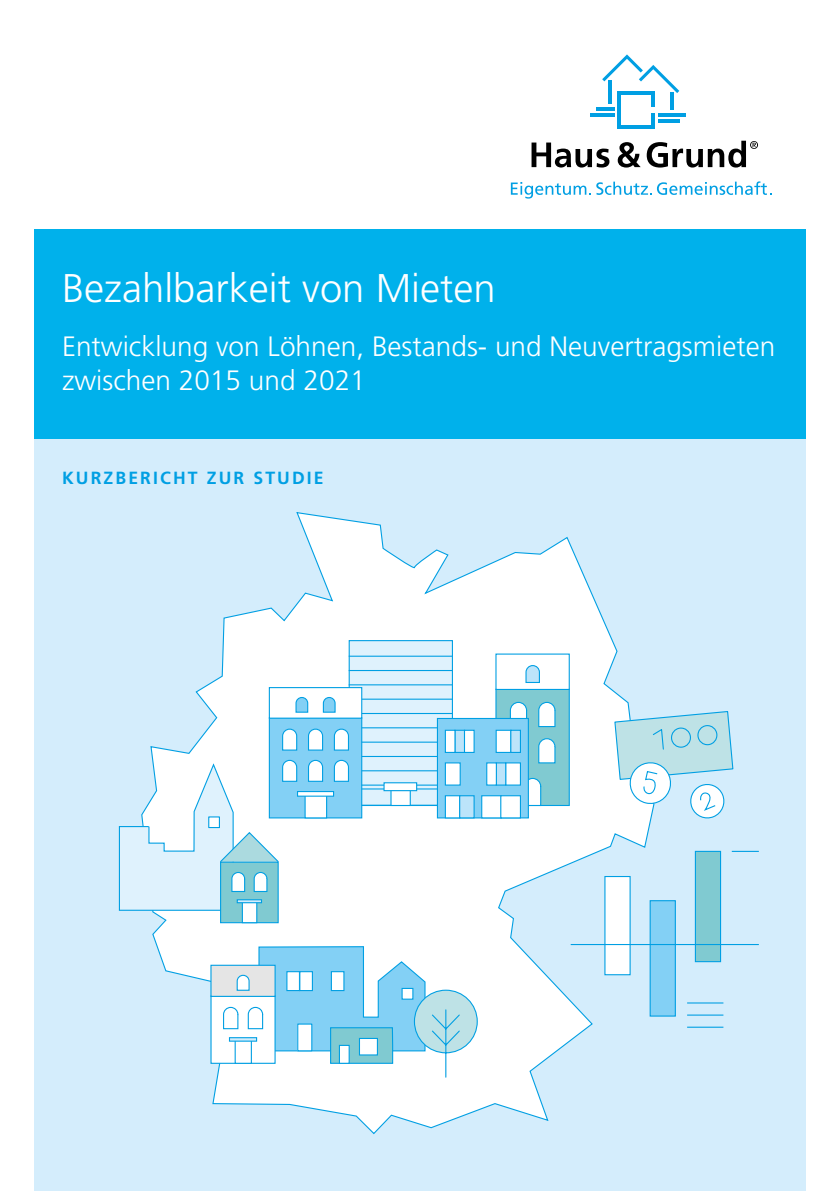
<style>
.page{position:relative;width:840px;height:1191px;background:#fff}
.page>*{position:absolute;margin:0;border:0;box-sizing:border-box;transform-origin:0 0}
.t1{font:300 40px "Frutiger";color:#fff}
.t2{font:300 28px/34px "Frutiger";color:#fff}
.t3{font:700 17.6px "Frutiger";letter-spacing:.12em;color:#009fe3}
</style>
<div class="page">
<hr style="left:617px;top:92px;width:3px;height:37px;background:#009fe3">
<hr style="left:651px;top:113px;width:3px;height:16px;background:#009fe3">
<hr style="left:617px;top:125px;width:37px;height:4px;background:#009fe3">
<hr style="left:617px;top:92px;width:37px;height:3px;background:#009fe3">
<hr style="left:657px;top:119px;width:22px;height:3px;background:#009fe3">
<hr style="left:657px;top:113px;width:28px;height:3px;background:#009fe3">
<hr style="left:651px;top:92px;width:3px;height:15px;background:#009fe3">
<hr style="left:669px;top:92px;width:3px;height:18px;background:#009fe3">
<hr style="left:595px;top:107px;width:19px;height:3px;background:#009fe3">
<hr style="left:589px;top:113px;width:25px;height:3px;background:#009fe3">
<hr style="left:608px;top:81px;width:3px;height:23px;background:#009fe3">
<svg style="left:602px;top:54px;width:77px;height:39px"></svg>
<svg style="left:531px;top:142px;width:78px;height:25px"></svg>
<svg style="left:617px;top:142px;width:23px;height:25px"></svg>
<svg style="left:646px;top:141px;width:111px;height:26px"></svg>
<svg style="left:510px;top:181px;width:261px;height:18px"></svg>
<div style="left:34px;top:432px;width:771px;height:759px;background:#d4edfc"></div>
<div style="left:34px;top:230px;width:771px;height:209px;background:#00b1eb"></div>
<svg style="left:150px;top:512px;width:504px;height:623px"></svg>
<div style="left:495px;top:688px;width:74px;height:118px;background:#80cad1;border:1px solid #009fe3"></div>
<div style="left:495px;top:653px;width:74px;height:37px;background:#fff;border:1px solid #009fe3"></div>
<svg style="left:525px;top:665px;width:15px;height:18px"></svg>
<svg style="left:538px;top:701px;width:17px;height:26px"></svg>
<svg style="left:528px;top:777px;width:13px;height:29px"></svg>
<svg style="left:509px;top:701px;width:18px;height:17px"></svg>
<svg style="left:538px;top:738px;width:17px;height:26px"></svg>
<div style="left:348px;top:640px;width:104px;height:166px;background:#dff2fd;border:1px solid #009fe3"></div>
<hr style="left:348px;top:788px;width:104px;height:1px;background:#009fe3">
<hr style="left:348px;top:784px;width:104px;height:1px;background:#009fe3">
<hr style="left:348px;top:770px;width:104px;height:1px;background:#009fe3">
<hr style="left:348px;top:756px;width:104px;height:1px;background:#009fe3">
<hr style="left:348px;top:741px;width:104px;height:1px;background:#009fe3">
<hr style="left:348px;top:727px;width:104px;height:1px;background:#009fe3">
<hr style="left:348px;top:713px;width:104px;height:1px;background:#009fe3">
<hr style="left:348px;top:698px;width:104px;height:1px;background:#009fe3">
<hr style="left:348px;top:684px;width:104px;height:1px;background:#009fe3">
<hr style="left:348px;top:670px;width:104px;height:1px;background:#009fe3">
<hr style="left:348px;top:655px;width:104px;height:2px;background:#009fe3">
<hr style="left:348px;top:805px;width:104px;height:1px;background:#009fe3">
<div style="left:390px;top:789px;width:20px;height:17px;background:#fff;border:1px solid #009fe3"></div>
<div style="left:383px;top:782px;width:34px;height:9px;background:#fff;border:1px solid #009fe3"></div>
<div style="left:269px;top:717px;width:93px;height:101px;background:#83d0f5;border:1px solid #009fe3"></div>
<div style="left:269px;top:687px;width:93px;height:31px;background:#fff;border:1px solid #009fe3"></div>
<svg style="left:322px;top:697px;width:14px;height:16px"></svg>
<svg style="left:295px;top:697px;width:13px;height:16px"></svg>
<svg style="left:308px;top:728px;width:15px;height:23px"></svg>
<svg style="left:308px;top:759px;width:15px;height:23px"></svg>
<svg style="left:333px;top:728px;width:16px;height:23px"></svg>
<svg style="left:282px;top:728px;width:15px;height:23px"></svg>
<svg style="left:333px;top:759px;width:16px;height:23px"></svg>
<div style="left:304px;top:794px;width:23px;height:24px;background:#fff;border:1px solid #009fe3"></div>
<svg style="left:297px;top:791px;width:37px;height:5px"></svg>
<div style="left:436px;top:718px;width:92px;height:100px;background:#83d0f5;border:1px solid #009fe3"></div>
<div style="left:444px;top:762px;width:16px;height:23px;background:#fff;border:1px solid #009fe3"></div>
<div style="left:444px;top:795px;width:16px;height:23px;background:#fff;border:1px solid #009fe3"></div>
<div style="left:459px;top:795px;width:15px;height:23px;background:#bce4fa;border:1px solid #009fe3"></div>
<div style="left:481px;top:795px;width:20px;height:23px;background:#fff;border:1px solid #009fe3"></div>
<div style="left:500px;top:795px;width:20px;height:23px;background:#fff;border:1px solid #009fe3"></div>
<div style="left:454px;top:729px;width:11px;height:24px;background:#bce4fa;border:1px solid #009fe3"></div>
<div style="left:444px;top:729px;width:11px;height:24px;background:#fff;border:1px solid #009fe3"></div>
<div style="left:463px;top:729px;width:11px;height:24px;background:#fff;border:1px solid #009fe3"></div>
<div style="left:495px;top:729px;width:16px;height:24px;background:#fff;border:1px solid #009fe3"></div>
<div style="left:510px;top:729px;width:10px;height:24px;background:#bce4fa;border:1px solid #009fe3"></div>
<div style="left:505px;top:762px;width:15px;height:23px;background:#fff"></div>
<div style="left:495px;top:762px;width:11px;height:23px;background:#bce4fa;border:1px solid #009fe3"></div>
<div style="left:486px;top:762px;width:10px;height:23px;background:#fff;border:1px solid #009fe3"></div>
<div style="left:210px;top:995px;width:65px;height:68px;background:#fff"></div>
<div style="left:210px;top:964px;width:65px;height:33px;background:#e5e5e5;border:1px solid #009fe3"></div>
<svg style="left:222px;top:945px;width:256px;height:133px"></svg>
<div style="left:339px;top:1044px;width:10px;height:19px;background:#fff;border:1px solid #009fe3"></div>
<div style="left:359px;top:1038px;width:19px;height:17px;background:#fff;border:1px solid #009fe3"></div>
<div style="left:330px;top:971px;width:14px;height:20px;background:#fff;border:1px solid #009fe3"></div>
<div style="left:286px;top:971px;width:14px;height:20px;background:#fff;border:1px solid #009fe3"></div>
<div style="left:299px;top:971px;width:14px;height:20px;background:#fff;border:1px solid #009fe3"></div>
<div style="left:220px;top:861px;width:58px;height:62px;background:#80cad1;border:1px solid #009fe3"></div>
<svg style="left:118px;top:759px;width:179px;height:152px"></svg>
<div style="left:242px;top:901px;width:15px;height:22px;background:#fff;border:1px solid #009fe3"></div>
<svg style="left:236px;top:899px;width:26px;height:4px"></svg>
<div style="left:604px;top:876px;width:26px;height:99px;background:#fff"></div>
<div style="left:649px;top:900px;width:26px;height:116px;background:#83d0f5;border:1px solid #009fe3"></div>
<div style="left:694px;top:851px;width:26px;height:111px;background:#80cad1;border:1px solid #009fe3"></div>
<hr style="left:570px;top:944px;width:188px;height:1px;background:#009fe3">
<svg style="left:731px;top:851px;width:27px;height:1px"></svg>
<hr style="left:686px;top:1014px;width:37px;height:1px;background:#009fe3">
<hr style="left:686px;top:1002px;width:37px;height:1px;background:#009fe3">
<hr style="left:686px;top:1026px;width:37px;height:1px;background:#009fe3">
<svg style="left:613px;top:710px;width:120px;height:111px"></svg>
<h1 class="t1" style="left:62px;top:265px;width:435px">Bezahlbarkeit von Mieten</h1>
<p class="t2" style="left:62px;top:330px;width:714px">Entwicklung von Löhnen, Bestands- und Neuvertragsmieten zwischen 2015 und 2021</p>
<p class="t3" style="left:62px;top:467px;width:263px">KURZBERICHT ZUR STUDIE</p>
</div>
